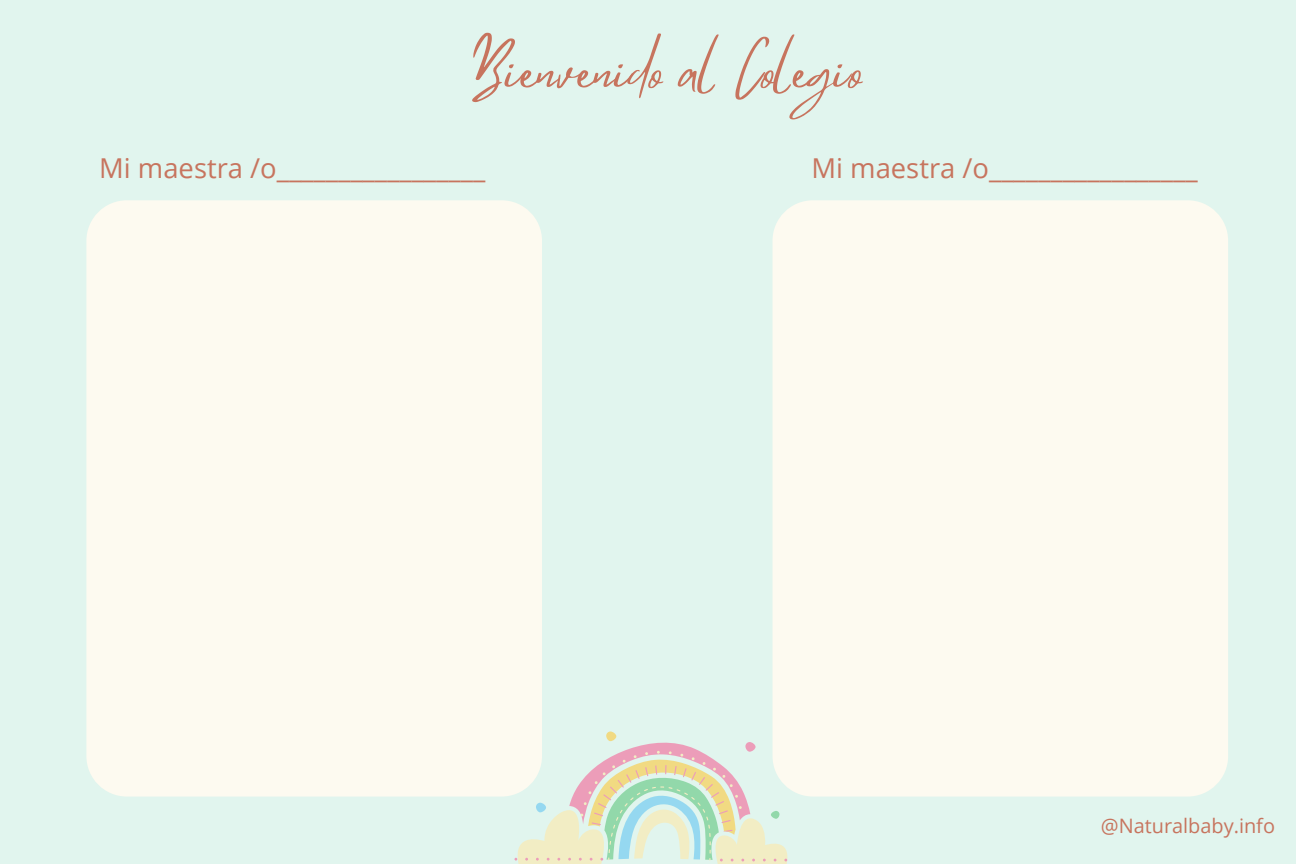
<style>
.page{position:relative;width:1296px;height:864px;background:#e1f5ee}
.page>*{position:absolute;margin:0;border:0;box-sizing:border-box;transform-origin:0 0}
.t1{font:52.5px "Mistrully";color:#c7745e}
.t2{font:27.3px "Open Sans";color:#c7745e}
.t3{font:19.95px "Open Sans";color:#c7745e}
</style>
<div class="page">
<div style="left:86px;top:200px;width:456px;height:597px;background:#fdfaf0;border-radius:40px"></div>
<svg style="left:514px;top:731px;width:273px;height:133px"></svg>
<div style="left:773px;top:200px;width:455px;height:597px;background:#fdfaf0;border-radius:40px"></div>
<h1 class="t1" style="left:472px;top:29px;width:391px">Bienvenido al Colegio</h1>
<p class="t2" style="left:99px;top:149px;width:388px">Mi maestra /o_________________</p>
<p class="t2" style="left:812px;top:149px;width:388px">Mi maestra /o_________________</p>
<p class="t3" style="left:1101px;top:812px;width:176px">@Naturalbaby.info</p>
</div>
